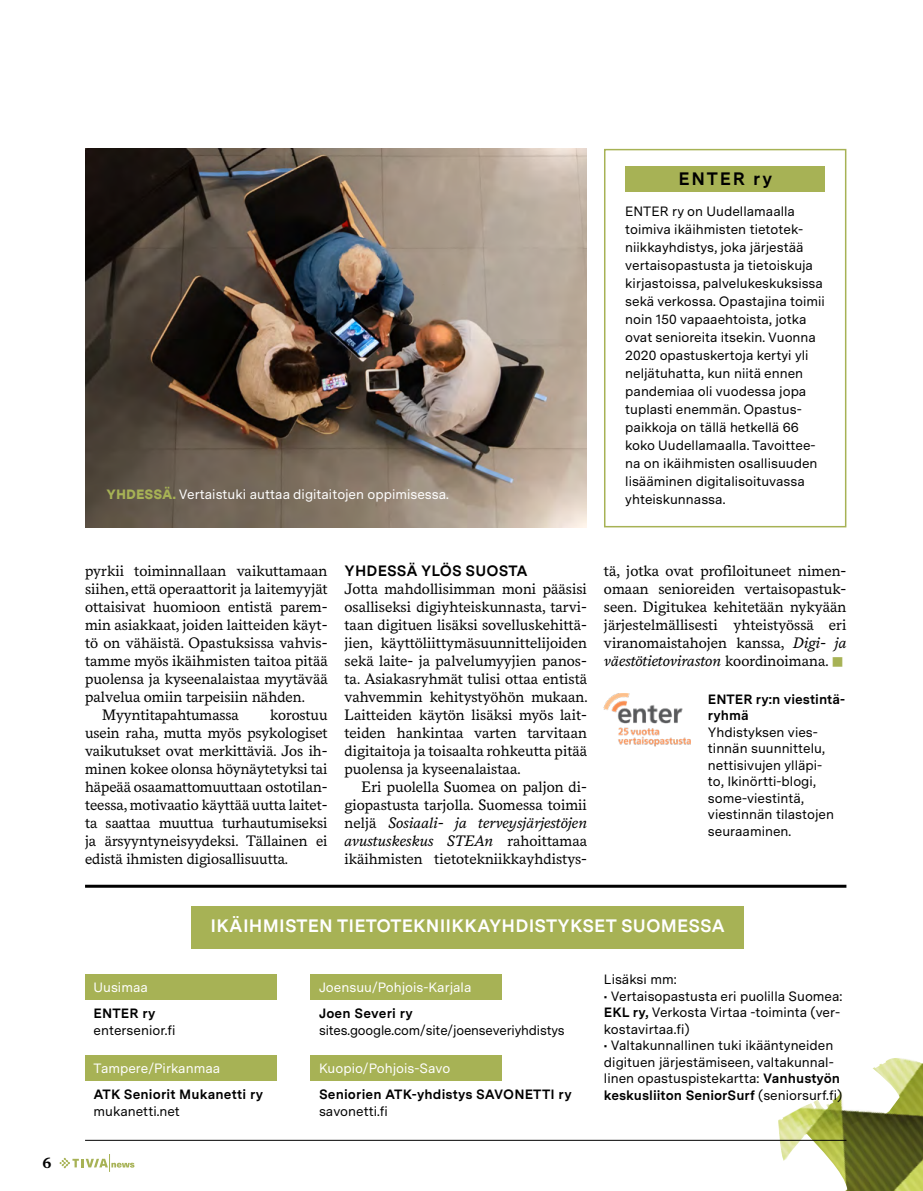
<style>
.page{position:relative;width:923px;height:1191px;background:#fff}
.page>*{position:absolute;margin:0;border:0;box-sizing:border-box;transform-origin:0 0}
.t1{font:700 18px "Messina Sans";letter-spacing:.01em;color:#fff}
.t2{font:700 18px "Messina Sans";letter-spacing:.1em;color:#000}
.t3{font:15px/18px "Messina Serif";color:#000;text-align:justify}
.t4{font:700 15px "Messina Sans";letter-spacing:.01em;color:#000}
.t5{font:700 15px "Messina Serif";color:#000}
.t6{font:13.5px/18px "Messina Sans";color:#000}
.t7{font:13.5px "Messina Sans";color:#fff}
.t8{font:700 13.5px/16.5px "Messina Sans";letter-spacing:.01em;color:#000}
.s1{font-weight:900;color:#a7b255}
.s2{font-style:italic}
.s3{color:#a7b255}
.s4{font-weight:700}
</style>
<div class="page">
<svg style="left:60px;top:1154px;width:74px;height:17px"></svg>
<div style="left:191px;top:906px;width:553px;height:42px;background:#a7b255"></div>
<img style="left:85px;top:149px;width:502px;height:378px">
<img style="left:778px;top:1058px;width:145px;height:133px">
<hr style="left:85px;top:1140px;width:761px;height:1px;background:#000">
<img style="left:604px;top:693px;width:87px;height:54px">
<div style="left:604px;top:149px;width:242px;height:378px;border:2px solid #a7b255"></div>
<div style="left:625px;top:166px;width:200px;height:25px;background:#a7b255"></div>
<hr style="left:85px;top:884px;width:761px;height:3px;background:#000">
<div style="left:85px;top:974px;width:191px;height:25px;background:#a7b255"></div>
<div style="left:310px;top:974px;width:192px;height:25px;background:#a7b255"></div>
<div style="left:310px;top:1054px;width:192px;height:26px;background:#a7b255"></div>
<div style="left:85px;top:1054px;width:191px;height:26px;background:#a7b255"></div>
<p class="t5" style="left:43px;top:1151px;width:11px">6</p>
<p class="t7" style="left:106px;top:484px;width:344px"><span class="s1">YHDESSÄ.</span> Vertaistuki auttaa digitaitojen oppimisessa.</p>
<p class="t2" style="left:678px;top:165px;width:95px">ENTER ry</p>
<p class="t6" style="left:625px;top:202px;width:201px">ENTER ry on Uudellamaalla toimiva ikäihmisten tietotek&shy;niikkayhdistys, joka järjestää vertaisopastusta ja tietoiskuja kirjastoissa, palvelukeskuksissa sekä verkossa. Opastajina toimii noin 150 vapaaehtoista, jotka ovat senioreita itsekin. Vuonna<br>2020 opastuskertoja kertyi yli neljätuhatta, kun niitä ennen pandemiaa oli vuodessa jopa tuplasti enemmän. Opastus&shy;paikkoja on tällä hetkellä 66 koko Uudellamaalla. Tavoittee&shy;na on ikäihmisten osallisuuden lisääminen digitalisoituvassa yhteiskunnassa.</p>
<p class="t3" style="left:85px;top:561px;width:244px">pyrkii toiminnallaan vaikuttamaan</p>
<p class="t3" style="left:85px;top:579px;width:244px">siihen, että operaattorit ja laitemyyjät</p>
<p class="t3" style="left:85px;top:597px;width:244px">ottaisivat huomioon entistä parem-</p>
<p class="t3" style="left:85px;top:615px;width:244px">min asiakkaat, joiden laitteiden käyt-</p>
<p class="t3" style="left:85px;top:633px;width:244px">tö on vähäistä. Opastuksissa vahvis-</p>
<p class="t3" style="left:85px;top:651px;width:244px">tamme myös ikäihmisten taitoa pitää</p>
<p class="t3" style="left:85px;top:669px;width:244px">puolensa ja kyseenalaistaa myytävää</p>
<p class="t3" style="left:85px;top:687px;width:221px">palvelua omiin tarpeisiin nähden.</p>
<p class="t3" style="left:102px;top:705px;width:138px">Myyntitapahtumassa</p>
<p class="t3" style="left:85px;top:705px;width:244px;text-indent:185px">korostuu usein raha, mutta myös psykologiset vaikutukset ovat merkittäviä. Jos ih&shy;minen kokee olonsa höynäytetyksi tai häpeää osaamattomuuttaan ostotilan&shy;teessa, motivaatio käyttää uutta laitet&shy;ta saattaa muuttua turhautumiseksi ja ärsyyntyneisyydeksi. Tällainen ei edistä ihmisten digiosallisuutta.</p>
<p class="t4" style="left:344px;top:560px;width:185px">YHDESSÄ YLÖS SUOSTA</p>
<p class="t3" style="left:344px;top:579px;width:245px">Jotta mahdollisimman moni pääsisi osalliseksi digiyhteiskunnasta, tarvi&shy;taan digituen lisäksi sovelluskehittä&shy;jien, käyttöliittymäsuunnittelijoiden sekä laite- ja palvelumyyjien panos&shy;ta. Asiakasryhmät tulisi ottaa entistä vahvemmin kehitystyöhön mukaan.<br>Laitteiden käytön lisäksi myös lait&shy;teiden hankintaa varten tarvitaan digitaitoja ja toisaalta rohkeutta pitää puolensa ja kyseenalaistaa.</p>
<p class="t3" style="left:344px;top:777px;width:244px;text-indent:17px">Eri puolella Suomea on paljon di&shy;giopastusta tarjolla. Suomessa toimii neljä <span class="s2">Sosiaali- ja terveysjärjestöjen avustuskeskus STEAn</span> rahoittamaa ikäihmisten tietotekniikkayhdistys-</p>
<p class="t3" style="left:604px;top:561px;width:244px">tä, jotka ovat profiloituneet nimen&shy;omaan senioreiden vertaisopastuk&shy;seen. Digitukea kehitetään nykyään järjestelmällisesti yhteistyössä eri viranomaistahojen kanssa, <span class="s2">Digi- ja väestötietoviraston</span> koordinoimana. <span class="s3">■</span></p>
<p class="t8" style="left:708px;top:690px;width:139px">ENTER ry:n viestintä&shy;ryhmä</p>
<p class="t6" style="left:708px;top:723px;width:127px;line-height:16.5px">Yhdistyksen vies&shy;tinnän suunnittelu, nettisivujen ylläpi&shy;to, Ikinörtti-blogi, some-viestintä, viestinnän tilastojen seuraaminen.</p>
<p class="t1" style="left:211px;top:912px;width:516px">IKÄIHMISTEN TIETOTEKNIIKKAYHDISTYKSET SUOMESSA</p>
<p class="t7" style="left:94px;top:976px;width:56px">Uusimaa</p>
<p class="t7" style="left:319px;top:976px;width:154px">Joensuu/Pohjois-Karjala</p>
<p class="t8" style="left:94px;top:1004px;width:63px">ENTER ry</p>
<p class="t6" style="left:94px;top:1020px;width:83px">entersenior.fi</p>
<p class="t8" style="left:319px;top:1004px;width:95px">Joen Severi ry</p>
<p class="t6" style="left:319px;top:1020px;width:247px">sites.google.com/site/joenseveriyhdistys</p>
<p class="t7" style="left:94px;top:1057px;width:128px">Tampere/Pirkanmaa</p>
<p class="t7" style="left:319px;top:1057px;width:133px">Kuopio/Pohjois-Savo</p>
<p class="t8" style="left:94px;top:1085px;width:171px">ATK Seniorit Mukanetti ry</p>
<p class="t6" style="left:94px;top:1101px;width:88px">mukanetti.net</p>
<p class="t8" style="left:319px;top:1085px;width:254px">Seniorien ATK-yhdistys SAVONETTI ry</p>
<p class="t6" style="left:319px;top:1101px;width:70px">savonetti.fi</p>
<p class="t6" style="left:604px;top:970px;width:74px">Lisäksi mm:</p>
<p class="t6" style="left:604px;top:987px;width:240px;line-height:16.5px">• Vertaisopastusta eri puolilla Suomea:<br><span class="s4">EKL ry,</span> Verkosta Virtaa -toiminta (ver&shy;kostavirtaa.fi)</p>
<p class="t6" style="left:604px;top:1037px;width:240px;line-height:16.5px">• Valtakunnallinen tuki ikääntyneiden digituen järjestämiseen, valtakunnal&shy;linen opastuspistekartta: <span class="s4">Vanhustyön keskusliiton SeniorSurf</span> (seniorsurf.fi)</p>
</div>
